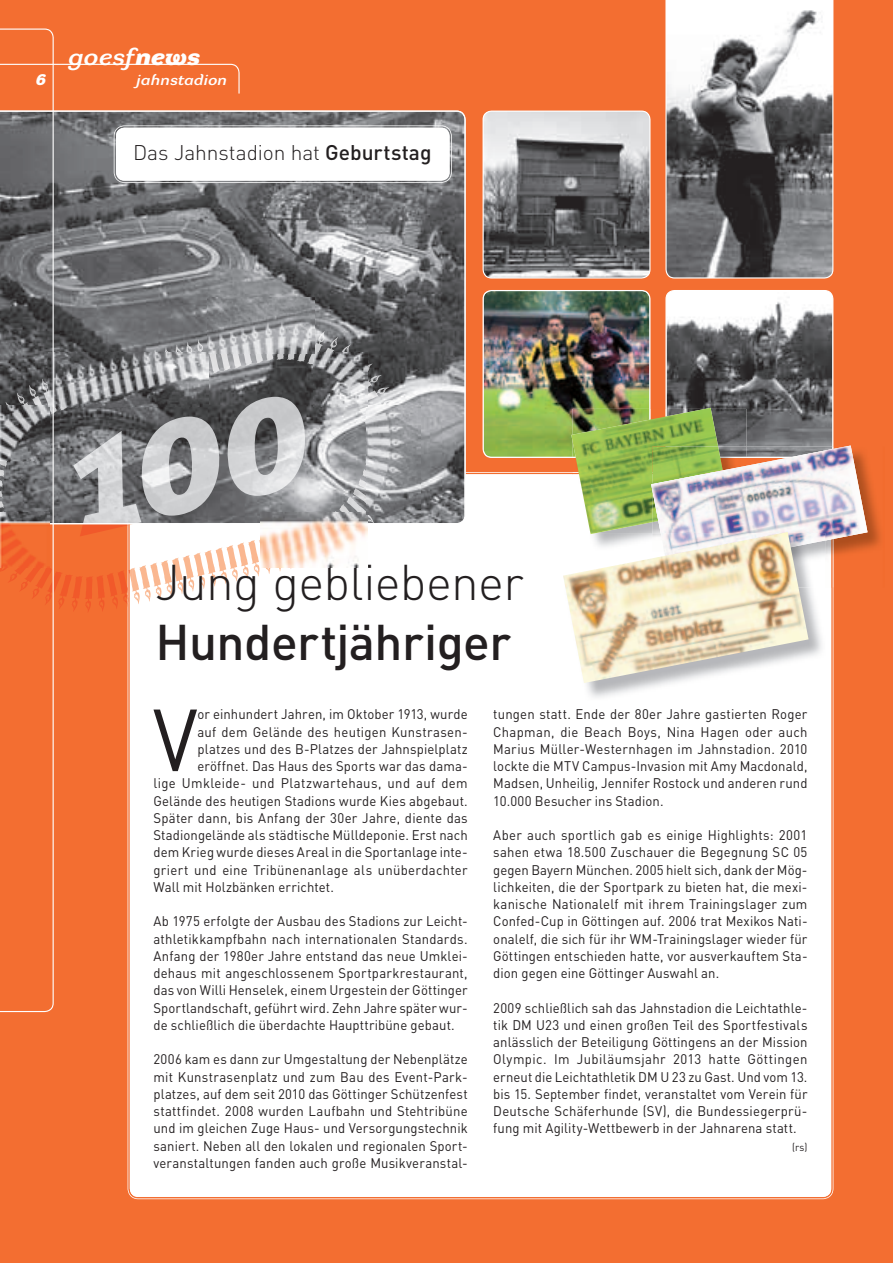
<style>
.page{position:relative;width:893px;height:1263px;background:#f36e31}
.page>*{position:absolute;margin:0;border:0;box-sizing:border-box;transform-origin:0 0}
.t1{font:86.55px "DIN";color:#231f20;scale:.95 1}
.t2{font:300 49.5px "DIN";letter-spacing:-.015em;color:#231f20}
.t3{font:500 49.5px "DIN";letter-spacing:-.01em;color:#231f20}
.t4{font:italic 700 24px "Dyna Grotesk LXE";color:#fff}
.t5{font:300 21px "DIN";letter-spacing:-.005em;color:#231f20}
.t6{font:italic 700 15px "Dyna Grotesk LXE";color:#fff}
.t7{font:italic 700 15px "Dyna Grotesk DXE";color:#fff}
.t8{font:13.8px/17.2px "DIN";letter-spacing:.01em;color:#231f20;text-align:justify;scale:.95 1}
.t9{font:10.5px "DIN";color:#231f20;scale:.95 1}
.s1{font-family:"Dyna Grotesk DXE"}
.s2{font-weight:500}
</style>
<div class="page">
<div style="left:130px;top:474px;width:701px;height:723px;background:#fff"></div>
<svg style="left:54px;top:64px;width:186px;height:30px"></svg>
<svg style="left:278px;top:568px;width:3px;height:4px"></svg>
<svg style="left:483px;top:111px;width:167px;height:168px;background:#848486"></svg>
<svg style="left:665px;top:0;width:168px;height:279px;background:#8f8e8f"></svg>
<img style="left:831px;top:467px;width:50px;height:121px">
<img style="left:833px;top:571px;width:1px;height:17px">
<img style="left:829px;top:571px;width:2px;height:17px">
<img style="left:564px;top:571px;width:261px;height:129px">
<img style="left:483px;top:290px;width:384px;height:281px">
<img style="left:809px;top:533px;width:16px;height:38px">
<img style="left:563px;top:532px;width:246px;height:151px">
<svg style="left:0;top:29px;width:54px;height:983px"></svg>
<svg style="left:0;top:524px;width:270px;height:89px"></svg>
<svg style="left:0;top:111px;width:466px;height:413px;background:#8b8c8e"></svg>
<img style="left:0;top:513px;width:49px;height:55px">
<img style="left:260px;top:513px;width:107px;height:55px">
<img style="left:366px;top:406px;width:54px;height:108px">
<img style="left:0;top:406px;width:49px;height:54px">
<img style="left:48px;top:352px;width:160px;height:55px">
<img style="left:313px;top:352px;width:54px;height:55px">
<img style="left:207px;top:298px;width:107px;height:55px">
<p class="t7" style="left:36px;top:71px;width:12px">6</p>
<h3 class="t4" style="left:68px;top:43px;width:133px">goesf<span class="s1">news</span></h3>
<p class="t6" style="left:136px;top:71px;width:92px">jahnstadion</p>
<h3 class="t5" style="left:133px;top:140px;width:300px">Das Jahnstadion hat <span class="s2">Geburtstag</span></h3>
<h2 class="t2" style="left:155px;top:552px;width:370px">Jung gebliebener</h2>
<h2 class="t3" style="left:155px;top:611px;width:357px">Hundertjähriger</h2>
<h1 class="t1" style="left:153px;top:686px;width:49px">V</h1>
<p class="t8" style="left:198px;top:705px;width:286px">or einhundert Jahren, im Oktober 1913, wurde</p>
<p class="t8" style="left:198px;top:723px;width:286px">auf dem Gelände des heutigen Kunstrasen-</p>
<p class="t8" style="left:198px;top:740px;width:286px">platzes und des B-Platzes der Jahnspielplatz</p>
<p class="t8" style="left:198px;top:757px;width:286px">eröffnet. Das Haus des Sports war das dama-</p>
<p class="t8" style="left:153px;top:774px;width:332px">lige Umkleide- und Platzwartehaus, und auf dem</p>
<p class="t8" style="left:153px;top:792px;width:332px">Gelände des heutigen Stadions wurde Kies abgebaut.</p>
<p class="t8" style="left:153px;top:809px;width:332px">Später dann, bis Anfang der 30er Jahre, diente das</p>
<p class="t8" style="left:153px;top:826px;width:332px">Stadiongelände als städtische Mülldeponie. Erst nach</p>
<p class="t8" style="left:153px;top:843px;width:332px">dem Krieg wurde dieses Areal in die Sportanlage inte-</p>
<p class="t8" style="left:153px;top:861px;width:332px">griert und eine Tribünenanlage als unüberdachter</p>
<p class="t8" style="left:153px;top:878px;width:191px">Wall mit Holzbänken errichtet.</p>
<p class="t8" style="left:153px;top:912px;width:332px">Ab 1975 erfolgte der Ausbau des Stadions zur Leicht&shy;athletikkampfbahn nach internationalen Standards.<br>Anfang der 1980er Jahre entstand das neue Umklei&shy;dehaus mit angeschlossenem Sportparkrestaurant, das von Willi Henselek, einem Urgestein der Göttinger Sportlandschaft, geführt wird. Zehn Jahre später wur&shy;de schließlich die überdachte Haupttribüne gebaut.</p>
<p class="t8" style="left:153px;top:1050px;width:332px">2006 kam es dann zur Umgestaltung der Nebenplätze mit Kunstrasenplatz und zum Bau des Event-Park&shy;platzes, auf dem seit 2010 das Göttinger Schützenfest stattfindet. 2008 wurden Laufbahn und Stehtribüne und im gleichen Zuge Haus- und Versorgungstechnik saniert. Neben all den lokalen und regionalen Sport&shy;veranstaltungen fanden auch große Musikveranstal-</p>
<p class="t8" style="left:493px;top:705px;width:332px">tungen statt. Ende der 80er Jahre gastierten Roger Chapman, die Beach Boys, Nina Hagen oder auch Marius Müller-Westernhagen im Jahnstadion. 2010 lockte die MTV Campus-Invasion mit Amy Macdonald, Madsen, Unheilig, Jennifer Rostock und anderen rund 10.000 Besucher ins Stadion.</p>
<p class="t8" style="left:493px;top:826px;width:332px">Aber auch sportlich gab es einige Highlights: 2001 sahen etwa 18.500 Zuschauer die Begegnung SC 05 gegen Bayern München. 2005 hielt sich, dank der Mög&shy;lichkeiten, die der Sportpark zu bieten hat, die mexi&shy;kanische Nationalelf mit ihrem Trainingslager zum Confed-Cup in Göttingen auf. 2006 trat Mexikos Nati&shy;onalelf, die sich für ihr WM-Trainingslager wieder für Göttingen entschieden hatte, vor ausverkauftem Sta&shy;dion gegen eine Göttinger Auswahl an.</p>
<p class="t8" style="left:493px;top:999px;width:332px">2009 schließlich sah das Jahnstadion die Leichtathle&shy;tik DM U23 und einen großen Teil des Sportfestivals anlässlich der Beteiligung Göttingens an der Mission Olympic. Im Jubiläumsjahr 2013 hatte Göttingen erneut die Leichtathletik DM U 23 zu Gast. Und vom 13. bis 15. September findet, veranstaltet vom Verein für Deutsche Schäferhunde (SV), die Bundessiegerprü&shy;fung mit Agility-Wettbewerb in der Jahnarena statt.</p>
<p class="t9" style="left:792px;top:1140px;width:18px">(rs)</p>
</div>
